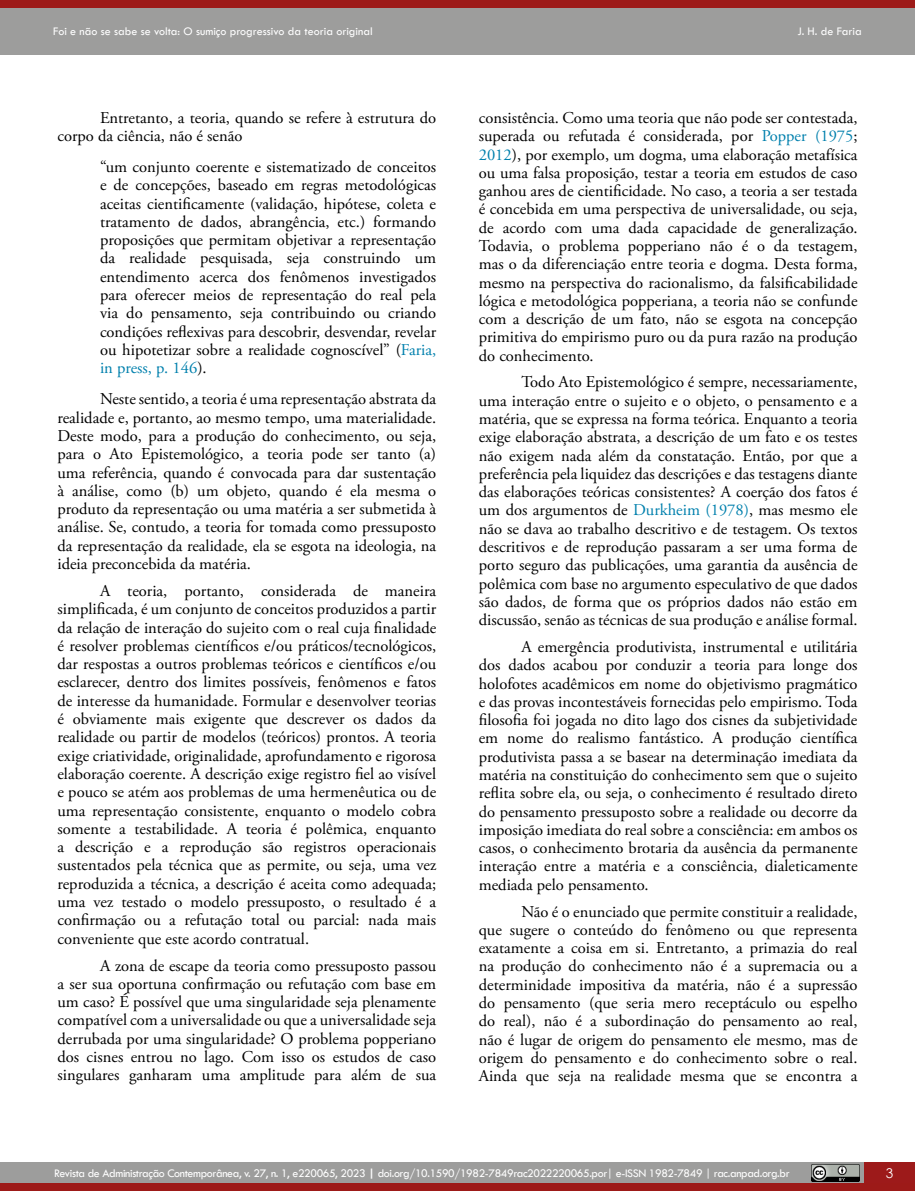
<style>
.page{position:relative;width:915px;height:1191px;background:#fff}
.page>*{position:absolute;margin:0;border:0;box-sizing:border-box;transform-origin:0 0}
.t1{font:16.5px/18.3px "Adobe Garamond Pro";color:#000;text-align:justify}
.t2{font:13.5px "Century Gothic";color:#fff}
.t3{font:12px "Tw Cen";letter-spacing:-.03em;color:#fff}
.t4{font:12px "Tw Cen";color:#fff}
.s1{color:#0080ad}
.s2{font-weight:700}
</style>
<div class="page">
<div style="left:863px;top:1162px;width:51px;height:21px;background:#9d1a1a"></div>
<div style="left:0;top:0;width:914px;height:54px;background:#9d9d9c"></div>
<div style="left:0;top:0;width:914px;height:7px;background:#9d1a18"></div>
<div style="left:0;top:1162px;width:863px;height:21px;background:#9d9d9c"></div>
<div style="left:0;top:1183px;width:914px;height:8px;background:#9d1a18"></div>
<img style="left:811px;top:1164px;width:48px;height:17px">
<p class="t4" style="left:53px;top:24px;width:321px">Foi e não se sabe se volta: O sumiço progressivo da teoria original</p>
<p class="t3" style="left:797px;top:24px;width:66px">J. H. de Faria</p>
<p class="t1" style="left:57px;top:109px;width:380px;text-indent:43px">Entretanto, a teoria, quando se refere à estrutura do corpo da ciência, não é senão</p>
<p class="t1" style="left:100px;top:158px;width:337px">“um conjunto coerente e sistematizado de conceitos e de concepções, baseado em regras metodológicas aceitas cientificamente (validação, hipótese, coleta e tratamento de dados, abrangência, etc.) formando proposições que permitam objetivar a representação da realidade pesquisada, seja construindo um entendimento acerca dos fenômenos investigados para oferecer meios de representação do real pela via do pensamento, seja contribuindo ou criando condições reflexivas para descobrir, desvendar, revelar ou hipotetizar sobre a realidade cognoscível” (<span class="s1">Faria, in press, p. 146</span>).</p>
<p class="t1" style="left:57px;top:390px;width:380px;text-indent:43px">Neste sentido, a teoria é uma representação abstrata da realidade e, portanto, ao mesmo tempo, uma materialidade.<br>Deste modo, para a produção do conhecimento, ou seja, para o Ato Epistemológico, a teoria pode ser tanto (a) uma referência, quando é convocada para dar sustentação à análise, como (b) um objeto, quando é ela mesma o produto da representação ou uma matéria a ser submetida à análise. Se, contudo, a teoria for tomada como pressuposto da representação da realidade, ela se esgota na ideologia, na ideia preconcebida da matéria.</p>
<p class="t1" style="left:57px;top:582px;width:380px;text-indent:43px">A teoria, portanto, considerada de maneira simplificada, é um conjunto de conceitos produzidos a partir da relação de interação do sujeito com o real cuja finalidade é resolver problemas científicos e/ou práticos/tecnológicos, dar respostas a outros problemas teóricos e científicos e/ou esclarecer, dentro dos limites possíveis, fenômenos e fatos de interesse da humanidade. Formular e desenvolver teorias é obviamente mais exigente que descrever os dados da realidade ou partir de modelos (teóricos) prontos. A teoria exige criatividade, originalidade, aprofundamento e rigorosa elaboração coerente. A descrição exige registro fiel ao visível e pouco se atém aos problemas de uma hermenêutica ou de uma representação consistente, enquanto o modelo cobra somente a testabilidade. A teoria é polêmica, enquanto a descrição e a reprodução são registros operacionais sustentados pela técnica que as permite, ou seja, uma vez reproduzida a técnica, a descrição é aceita como adequada; uma vez testado o modelo pressuposto, o resultado é a confirmação ou a refutação total ou parcial: nada mais conveniente que este acordo contratual.</p>
<p class="t1" style="left:57px;top:956px;width:380px;text-indent:43px">A zona de escape da teoria como pressuposto passou a ser sua oportuna confirmação ou refutação com base em um caso? É possível que uma singularidade seja plenamente compatível com a universalidade ou que a universalidade seja derrubada por uma singularidade? O problema popperiano dos cisnes entrou no lago. Com isso os estudos de caso singulares ganharam uma amplitude para além de sua</p>
<p class="t1" style="left:478px;top:109px;width:380px">consistência. Como uma teoria que não pode ser contestada, superada ou refutada é considerada, por <span class="s1">Popper (1975</span>; <span class="s1">2012</span>), por exemplo, um dogma, uma elaboração metafísica ou uma falsa proposição, testar a teoria em estudos de caso ganhou ares de cientificidade. No caso, a teoria a ser testada é concebida em uma perspectiva de universalidade, ou seja, de acordo com uma dada capacidade de generalização.<br>Todavia, o problema popperiano não é o da testagem, mas o da diferenciação entre teoria e dogma. Desta forma, mesmo na perspectiva do racionalismo, da falsificabilidade lógica e metodológica popperiana, a teoria não se confunde com a descrição de um fato, não se esgota na concepção primitiva do empirismo puro ou da pura razão na produção do conhecimento.</p>
<p class="t1" style="left:478px;top:374px;width:380px;text-indent:43px">Todo Ato Epistemológico é sempre, necessariamente, uma interação entre o sujeito e o objeto, o pensamento e a matéria, que se expressa na forma teórica. Enquanto a teoria exige elaboração abstrata, a descrição de um fato e os testes não exigem nada além da constatação. Então, por que a preferência pela liquidez das descrições e das testagens diante das elaborações teóricas consistentes? A coerção dos fatos é um dos argumentos de <span class="s1">Durkheim (1978)</span>, mas mesmo ele não se dava ao trabalho descritivo e de testagem. Os textos descritivos e de reprodução passaram a ser uma forma de porto seguro das publicações, uma garantia da ausência de polêmica com base no argumento especulativo de que dados são dados, de forma que os próprios dados não estão em discussão, senão as técnicas de sua produção e análise formal.</p>
<p class="t1" style="left:478px;top:638px;width:380px;text-indent:43px">A emergência produtivista, instrumental e utilitária dos dados acabou por conduzir a teoria para longe dos holofotes acadêmicos em nome do objetivismo pragmático e das provas incontestáveis fornecidas pelo empirismo. Toda filosofia foi jogada no dito lago dos cisnes da subjetividade em nome do realismo fantástico. A produção científica produtivista passa a se basear na determinação imediata da matéria na constituição do conhecimento sem que o sujeito reflita sobre ela, ou seja, o conhecimento é resultado direto do pensamento pressuposto sobre a realidade ou decorre da imposição imediata do real sobre a consciência: em ambos os casos, o conhecimento brotaria da ausência da permanente interação entre a matéria e a consciência, dialeticamente mediada pelo pensamento.</p>
<p class="t1" style="left:478px;top:902px;width:380px;text-indent:43px">Não é o enunciado que permite constituir a realidade, que sugere o conteúdo do fenômeno ou que representa exatamente a coisa em si. Entretanto, a primazia do real na produção do conhecimento não é a supremacia ou a determinidade impositiva da matéria, não é a supressão do pensamento (que seria mero receptáculo ou espelho do real), não é a subordinação do pensamento ao real, não é lugar de origem do pensamento ele mesmo, mas de origem do pensamento e do conhecimento sobre o real.<br>Ainda que seja na realidade mesma que se encontra a</p>
<p class="t3" style="left:54px;top:1166px;width:736px">Revista de Administração Contemporânea, v. 27, n. 1, e220065, 2023 <span class="s2">|</span> doi.org/10.1590/1982-7849rac2022220065.por| e-ISSN 1982-7849 | rac.anpad.org.br</p>
<p class="t2" style="left:885px;top:1163px;width:9px">3</p>
</div>
